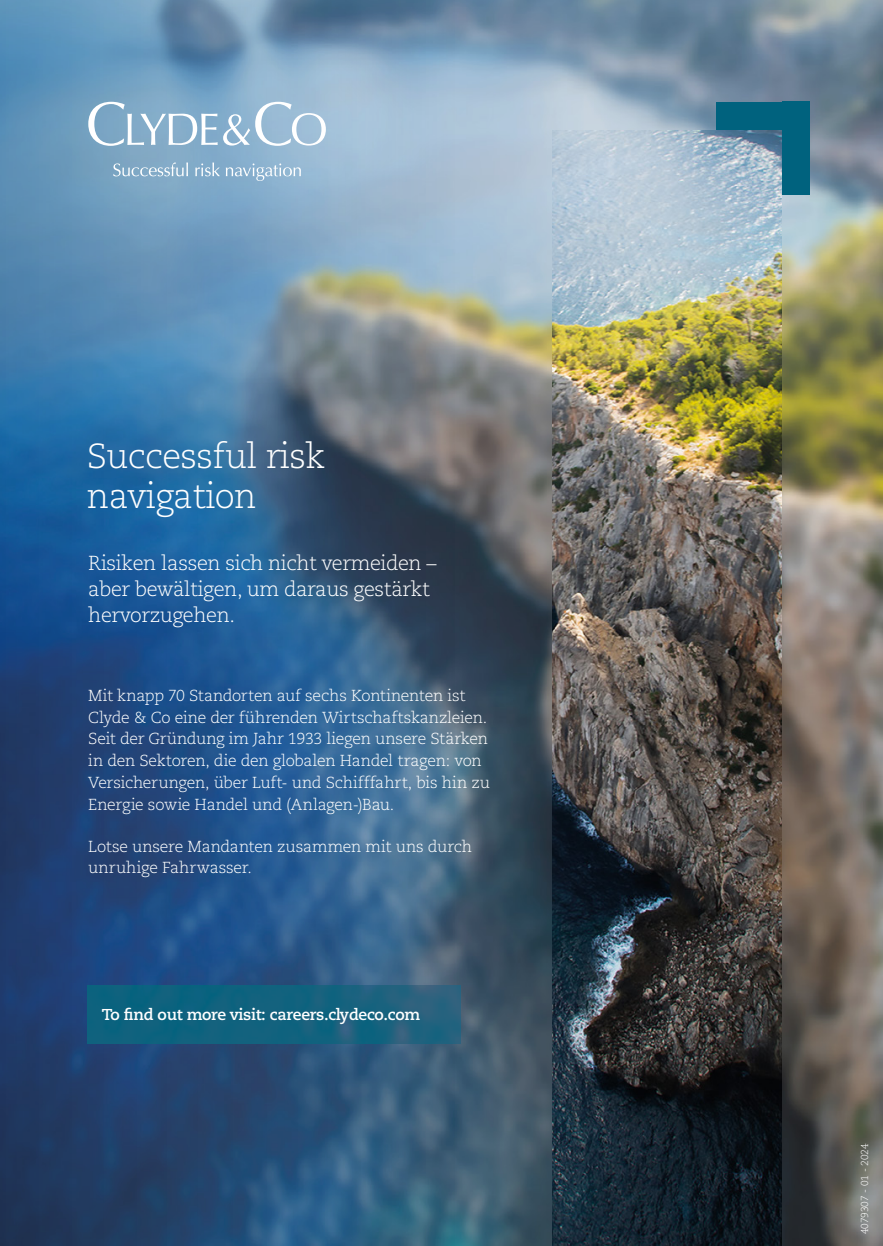
<style>
.page{position:relative;width:883px;height:1246px;background:#fff}
.page>*{position:absolute;margin:0;border:0;box-sizing:border-box;transform-origin:0 0}
.t1{font:300 34.82px/40.6px "Caecilia LT Pro 45";letter-spacing:-.02em;color:#fff}
.t2{font:300 20.3px/26.1px "Caecilia LT Pro 45";letter-spacing:-.02em;color:#fff}
.t3{font:300 15.92px/21.7px "Caecilia LT Pro 45";letter-spacing:-.015em;color:#fff}
.t4{font:700 15.75px "Caecilia LT Pro 75";letter-spacing:-.02em;color:#fff}
.t5{font:300 10.15px "Caecilia LT Pro 45";letter-spacing:-.01em;color:#fff}
</style>
<div class="page">
<img style="left:782px;top:0;width:101px;height:1245px">
<img style="left:0;top:0;width:782px;height:1245px">
<img style="left:553px;top:130px;width:229px;height:1115px">
<div style="left:782px;top:102px;width:28px;height:93px;background:#00627e"></div>
<div style="left:717px;top:102px;width:93px;height:28px;background:#00627e"></div>
<svg style="left:87px;top:984px;width:373px;height:59px;background:#15617e"></svg>
<svg style="left:88px;top:102px;width:238px;height:44px"></svg>
<svg style="left:113px;top:162px;width:75px;height:14px"></svg>
<svg style="left:195px;top:162px;width:25px;height:14px"></svg>
<svg style="left:226px;top:163px;width:75px;height:18px"></svg>
<h1 class="t1" style="left:87px;top:434px;width:240px">Successful risk navigation</h1>
<p class="t2" style="left:88px;top:550px;width:350px">Risiken lassen sich nicht vermeiden – aber bewältigen, um daraus gestärkt hervorzugehen.</p>
<p class="t3" style="left:88px;top:684px;width:403px">Mit knapp 70 Standorten auf sechs Kontinenten ist Clyde &amp; Co eine der führenden Wirtschaftskanzleien.<br>Seit der Gründung im Jahr 1933 liegen unsere Stärken in den Sektoren, die den globalen Handel tragen: von Versicherungen, über Luft- und Schifffahrt, bis hin zu Energie sowie Handel und (Anlagen-)Bau.</p>
<p class="t3" style="left:88px;top:834px;width:385px">Lotse unsere Mandanten zusammen mit uns durch unruhige Fahrwasser.</p>
<p class="t4" style="left:102px;top:1003px;width:320px">To find out more visit: careers.clydeco.com</p>
<p class="t5" style="left:858px;top:1233px;width:92px;rotate:-90deg">4079307 - 01 - 2024</p>
</div>
